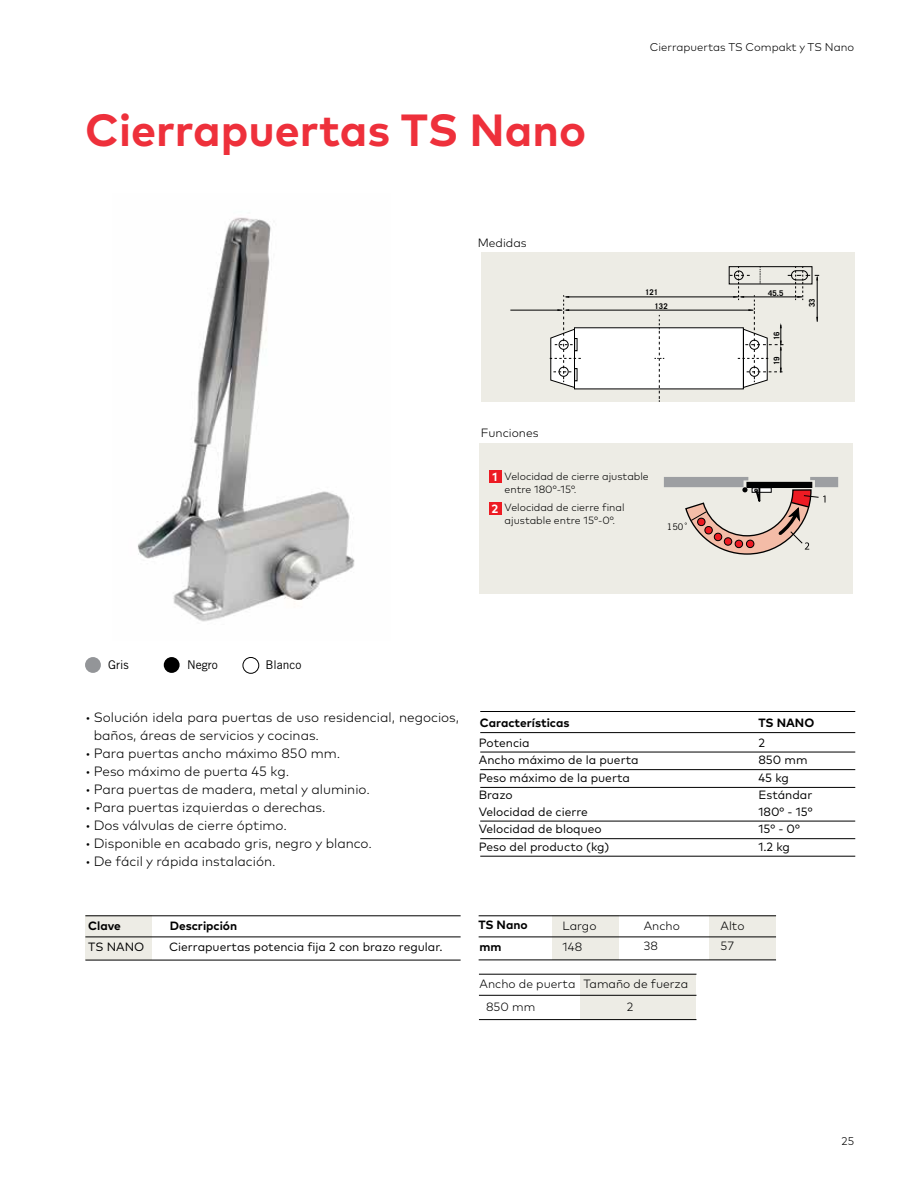
<style>
.page{position:relative;width:918px;height:1188px;background:#fff}
.page>*{position:absolute;margin:0;border:0;box-sizing:border-box;transform-origin:0 0}
.t1{font:700 45px "Mark Pro";color:#ee303b}
.t2{font:300 13.5px/18px "Mark Pro";color:#000}
.t3{font:12px/17.2px "Mark Pro";color:#000}
.t4{font:300 12px "Mark Pro";color:#000}
.t5{font:700 12px "Mark Pro";color:#000}
.t6{font:12px "Trade Gothic LT Std";color:#000}
.t7{font:700 12px "Mark Pro";color:#fff}
.t8{font:300 11.25px "Mark Pro";color:#000}
.t9{font:300 10.5px/12.6px "Mark Pro";color:#000}
.t10{font:9px "Trade Gothic LT Std";color:#000}
.t11{font:700 7.8px "Trade Gothic LT Std";color:#000}
</style>
<div class="page">
<div style="left:481px;top:252px;width:374px;height:150px;background:#edece5"></div>
<hr style="left:510px;top:310px;width:52px;height:1px;background:#000">
<svg style="left:550px;top:266px;width:269px;height:136px"></svg>
<div style="left:552px;top:916px;width:67px;height:44px;background:#edece5"></div>
<div style="left:709px;top:916px;width:66px;height:44px;background:#edece5"></div>
<hr style="left:479px;top:916px;width:297px;height:1px;background:#000">
<hr style="left:479px;top:937px;width:297px;height:1px;background:#000">
<hr style="left:479px;top:960px;width:297px;height:1px;background:#000">
<div style="left:243px;top:657px;width:16px;height:17px;border:1px solid #000;border-radius:50%"></div>
<div style="left:85px;top:657px;width:16px;height:16px;background:#939598;border-radius:50%"></div>
<div style="left:164px;top:657px;width:16px;height:16px;background:#000;border-radius:50%"></div>
<div style="left:479px;top:444px;width:374px;height:150px;background:#edece5"></div>
<div style="left:489px;top:471px;width:12px;height:12px;background:#ed1b23"></div>
<div style="left:489px;top:503px;width:12px;height:12px;background:#ed1b23"></div>
<svg style="left:664px;top:477px;width:174px;height:78px"></svg>
<hr style="left:480px;top:711px;width:375px;height:1px;background:#000">
<hr style="left:480px;top:787px;width:375px;height:1px;background:#000">
<hr style="left:480px;top:732px;width:375px;height:1px;background:#000">
<hr style="left:480px;top:821px;width:375px;height:1px;background:#000">
<hr style="left:480px;top:752px;width:375px;height:1px;background:#000">
<hr style="left:480px;top:856px;width:375px;height:1px;background:#000">
<hr style="left:480px;top:769px;width:375px;height:1px;background:#000">
<hr style="left:480px;top:838px;width:375px;height:1px;background:#000">
<div style="left:580px;top:974px;width:116px;height:45px;background:#edece5"></div>
<hr style="left:479px;top:974px;width:217px;height:1px;background:#000">
<hr style="left:479px;top:995px;width:217px;height:1px;background:#000">
<hr style="left:479px;top:1019px;width:217px;height:1px;background:#000">
<div style="left:85px;top:916px;width:66px;height:44px;background:#edece5"></div>
<hr style="left:85px;top:916px;width:376px;height:1px;background:#000">
<hr style="left:85px;top:937px;width:376px;height:1px;background:#000">
<hr style="left:85px;top:960px;width:376px;height:1px;background:#000">
<img style="left:138px;top:217px;width:217px;height:405px">
<h1 class="t1" style="left:85px;top:96px;width:503px">Cierrapuertas TS Nano</h1>
<p class="t4" style="left:478px;top:234px;width:50px">Medidas</p>
<p class="t4" style="left:481px;top:424px;width:59px">Funciones</p>
<p class="t8" style="left:650px;top:39px;width:206px">Cierrapuertas TS Compakt y TS Nano</p>
<p class="t11" style="left:645px;top:287px;width:15px">121</p>
<p class="t11" style="left:768px;top:288px;width:17px">45.5</p>
<p class="t11" style="left:655px;top:302px;width:15px">132</p>
<p class="t11" style="left:772px;top:340px;width:10px;rotate:-90deg">16</p>
<p class="t11" style="left:772px;top:365px;width:10px;rotate:-90deg">19</p>
<p class="t11" style="left:807px;top:307px;width:10px;rotate:-90deg">33</p>
<p class="t7" style="left:493px;top:468px;width:6px">1</p>
<p class="t7" style="left:492px;top:500px;width:8px">2</p>
<p class="t9" style="left:505px;top:469px;width:146px">Velocidad de cierre ajustable entre 180°-15°.</p>
<p class="t9" style="left:505px;top:500px;width:121px">Velocidad de cierre final ajustable entre 15°-0°.</p>
<p class="t10" style="left:667px;top:521px;width:18px">150</p>
<p class="t6" style="left:108px;top:657px;width:22px">Gris</p>
<p class="t6" style="left:187px;top:657px;width:32px">Negro</p>
<p class="t6" style="left:266px;top:657px;width:38px">Blanco</p>
<p class="t2" style="left:94px;top:707px;width:367px;text-indent:-9px">• Solución idela para puertas de uso residencial, negocios, baños, áreas de servicios y cocinas.</p>
<p class="t2" style="left:85px;top:743px;width:257px">• Para puertas ancho máximo 850 mm.</p>
<p class="t2" style="left:85px;top:761px;width:206px">• Peso máximo de puerta 45 kg.</p>
<p class="t2" style="left:85px;top:779px;width:286px">• Para puertas de madera, metal y aluminio.</p>
<p class="t2" style="left:85px;top:797px;width:242px">• Para puertas izquierdas o derechas.</p>
<p class="t2" style="left:85px;top:815px;width:204px">• Dos válvulas de cierre óptimo.</p>
<p class="t2" style="left:85px;top:833px;width:289px">• Disponible en acabado gris, negro y blanco.</p>
<p class="t2" style="left:85px;top:851px;width:192px">• De fácil y rápida instalación.</p>
<p class="t5" style="left:480px;top:714px;width:91px">Características</p>
<p class="t5" style="left:758px;top:714px;width:57px">TS NANO</p>
<p class="t3" style="left:758px;top:733px;width:56px">2<br>850 mm<br>45 kg<br>Estándar<br>180° - 15°<br>15° - 0°<br>1.2 kg</p>
<p class="t3" style="left:479px;top:733px;width:161px">Potencia<br>Ancho máximo de la puerta<br>Peso máximo de la puerta<br>Brazo<br>Velocidad de cierre<br>Velocidad de bloqueo<br>Peso del producto (kg)</p>
<p class="t5" style="left:88px;top:916px;width:34px">Clave</p>
<p class="t5" style="left:170px;top:916px;width:69px">Descripción</p>
<p class="t3" style="left:169px;top:938px;width:275px">Cierrapuertas potencia fija 2 con brazo regular.</p>
<p class="t3" style="left:88px;top:938px;width:58px">TS NANO</p>
<p class="t5" style="left:478px;top:916px;width:51px">TS Nano</p>
<p class="t4" style="left:563px;top:916px;width:35px">Largo</p>
<p class="t4" style="left:644px;top:916px;width:38px">Ancho</p>
<p class="t4" style="left:721px;top:916px;width:25px">Alto</p>
<p class="t5" style="left:479px;top:938px;width:24px">mm</p>
<p class="t4" style="left:563px;top:938px;width:21px">148</p>
<p class="t4" style="left:644px;top:937px;width:16px">38</p>
<p class="t4" style="left:721px;top:937px;width:15px">57</p>
<p class="t4" style="left:480px;top:975px;width:210px">Ancho de puerta Tamaño de fuerza</p>
<p class="t4" style="left:486px;top:998px;width:51px">850 mm</p>
<p class="t4" style="left:627px;top:998px;width:8px">2</p>
<p class="t8" style="left:842px;top:1133px;width:14px">25</p>
</div>
